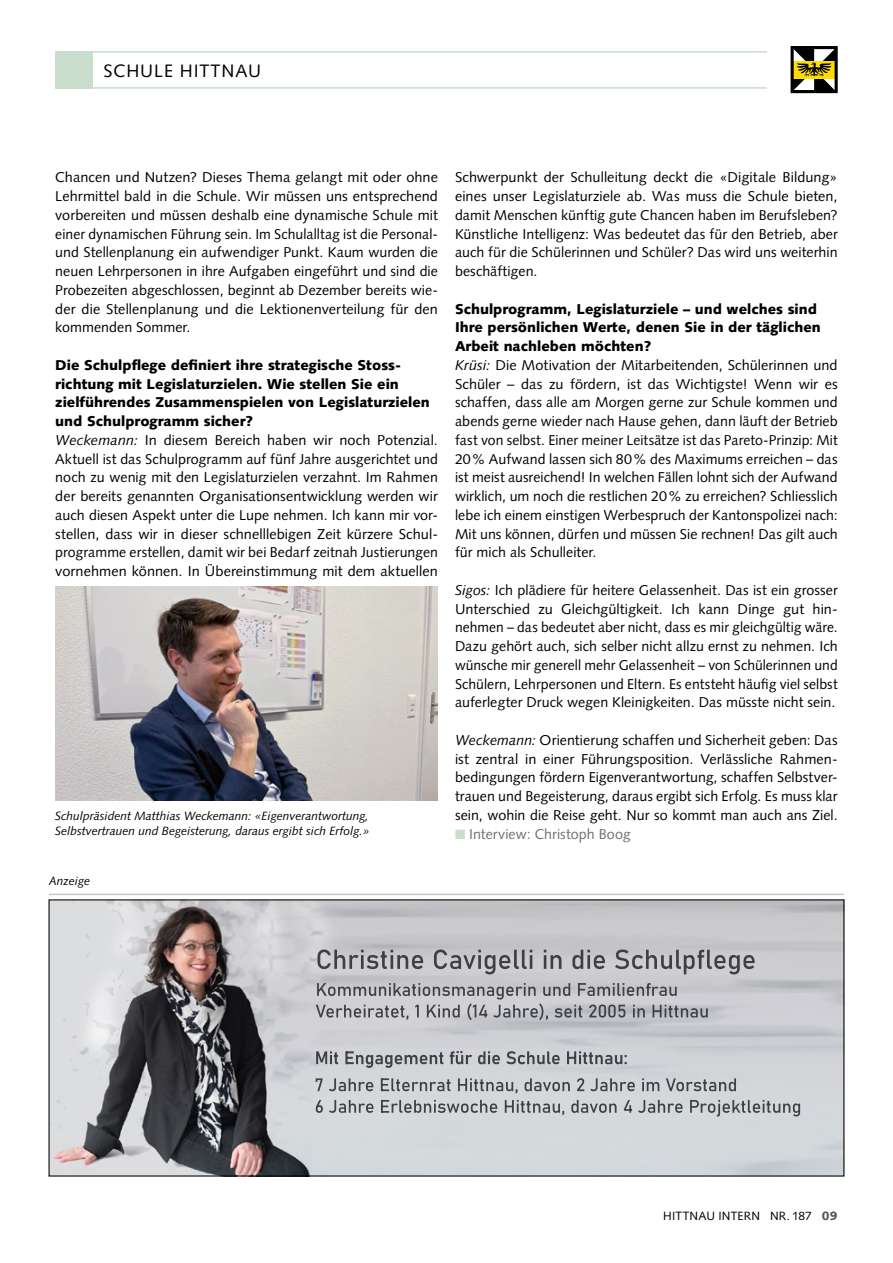
<style>
.page{position:relative;width:893px;height:1263px;background:#fff}
.page>*{position:absolute;margin:0;border:0;box-sizing:border-box;transform-origin:0 0}
.t1{font:18px "Syntax LT Std";letter-spacing:.05em;color:#000}
.t2{font:14.25px/18.8px "Syntax LT Std";letter-spacing:.005em;color:#000}
.t3{font:14.25px "Syntax LT Std";letter-spacing:.005em;color:#6f7070}
.t4{font:italic 12px/15px "Syntax LT Std";color:#000}
.t5{font:12px "Syntax LT Std";letter-spacing:.015em;color:#000}
.s1{font-weight:900}
.s2{font-style:italic}
.s3{color:#c9decd}
.s4{font-weight:900;color:#555756}
</style>
<div class="page">
<hr style="left:55px;top:87px;width:783px;height:2px;background:#c9decd">
<hr style="left:55px;top:51px;width:783px;height:2px;background:#c9decd">
<div style="left:55px;top:51px;width:38px;height:38px;background:#c9decd"></div>
<div style="left:767px;top:43px;width:71px;height:50px;background:#fff"></div>
<svg style="left:791px;top:46px;width:47px;height:47px"></svg>
<img style="left:55px;top:587px;width:383px;height:213px">
<hr style="left:49px;top:894px;width:795px;height:1px;background:#c5c7c7">
<img style="left:51px;top:902px;width:791px;height:272px">
<p class="t1" style="left:104px;top:60px;width:159px">SCHULE HITTNAU</p>
<p class="t2" style="left:55px;top:168px;width:384px;text-align:justify">Chancen und Nutzen? Dieses Thema gelangt mit oder ohne Lehrmittel bald in die Schule. Wir müssen uns entsprechend vorbereiten und müssen deshalb eine dynamische Schule mit einer dynamischen Führung sein. Im Schulalltag ist die Personal&shy;und Stellenplanung ein aufwendiger Punkt. Kaum wurden die neuen Lehrpersonen in ihre Aufgaben eingeführt und sind die Probezeiten abgeschlossen, beginnt ab Dezember bereits wie&shy;der die Stellenplanung und die Lektionenverteilung für den kommenden Sommer.</p>
<p class="t2" style="left:55px;top:356px;width:384px"><span class="s1">Die Schulpflege definiert ihre strategische Stoss&shy;richtung mit Legislaturzielen. Wie stellen Sie ein zielführendes Zusammenspielen von Legislaturzielen und Schulprogramm sicher?<br></span><span class="s2">Weckemann:</span> In diesem Bereich haben wir noch Potenzial.<br>Aktuell ist das Schulprogramm auf fünf Jahre ausgerichtet und noch zu wenig mit den Legislaturzielen verzahnt. Im Rahmen der bereits genannten Organisationsentwicklung werden wir auch diesen Aspekt unter die Lupe nehmen. Ich kann mir vor&shy;stellen, dass wir in dieser schnelllebigen Zeit kürzere Schul&shy;programme erstellen, damit wir bei Bedarf zeitnah Justierungen vornehmen können. In Übereinstimmung mit dem aktuellen</p>
<p class="t4" style="left:55px;top:808px;width:316px">Schulpräsident Matthias Weckemann: «Eigenverantwortung,<br>Selbstvertrauen und Begeisterung, daraus ergibt sich Erfolg.»</p>
<p class="t4" style="left:49px;top:873px;width:43px">Anzeige</p>
<p class="t2" style="left:455px;top:168px;width:384px;text-align:justify">Schwerpunkt der Schulleitung deckt die «Digitale Bildung» eines unser Legislaturziele ab. Was muss die Schule bieten, damit Menschen künftig gute Chancen haben im Berufsleben?<br>Künstliche Intelligenz: Was bedeutet das für den Betrieb, aber auch für die Schülerinnen und Schüler? Das wird uns weiterhin beschäftigen.</p>
<p class="t2" style="left:455px;top:299px;width:384px"><span class="s1">Schulprogramm, Legislaturziele – und welches sind Ihre persönlichen Werte, denen Sie in der täglichen Arbeit nachleben möchten?<br></span><span class="s2">Krüsi:</span> Die Motivation der Mitarbeitenden, Schülerinnen und Schüler – das zu fördern, ist das Wichtigste! Wenn wir es schaffen, dass alle am Morgen gerne zur Schule kommen und abends gerne wieder nach Hause gehen, dann läuft der Betrieb fast von selbst. Einer meiner Leitsätze ist das Pareto-Prinzip: Mit 20% Aufwand lassen sich 80% des Maximums erreichen – das ist meist ausreichend! In welchen Fällen lohnt sich der Aufwand wirklich, um noch die restlichen 20% zu erreichen? Schliesslich lebe ich einem einstigen Werbespruch der Kantonspolizei nach:<br>Mit uns können, dürfen und müssen Sie rechnen! Das gilt auch für mich als Schulleiter.</p>
<p class="t2" style="left:455px;top:581px;width:384px"><span class="s2">Sigos:</span> Ich plädiere für heitere Gelassenheit. Das ist ein grosser Unterschied zu Gleichgültigkeit. Ich kann Dinge gut hin&shy;nehmen – das bedeutet aber nicht, dass es mir gleichgültig wäre.<br>Dazu gehört auch, sich selber nicht allzu ernst zu nehmen. Ich wünsche mir generell mehr Gelassenheit – von Schülerinnen und Schülern, Lehrpersonen und Eltern. Es entsteht häufig viel selbst auferlegter Druck wegen Kleinigkeiten. Das müsste nicht sein.</p>
<p class="t2" style="left:455px;top:731px;width:384px"><span class="s2">Weckemann:</span> Orientierung schaffen und Sicherheit geben: Das ist zentral in einer Führungsposition. Verlässliche Rahmen&shy;bedingungen fördern Eigenverantwortung, schaffen Selbstver&shy;trauen und Begeisterung, daraus ergibt sich Erfolg. Es muss klar sein, wohin die Reise geht. Nur so kommt man auch ans Ziel.</p>
<p class="t3" style="left:455px;top:825px;width:177px"><span class="s3">■</span> Interview: Christoph Boog</p>
<p class="t5" style="left:663px;top:1209px;width:176px">HITTNAU INTERN NR. 187 <span class="s4">09</span></p>
</div>
